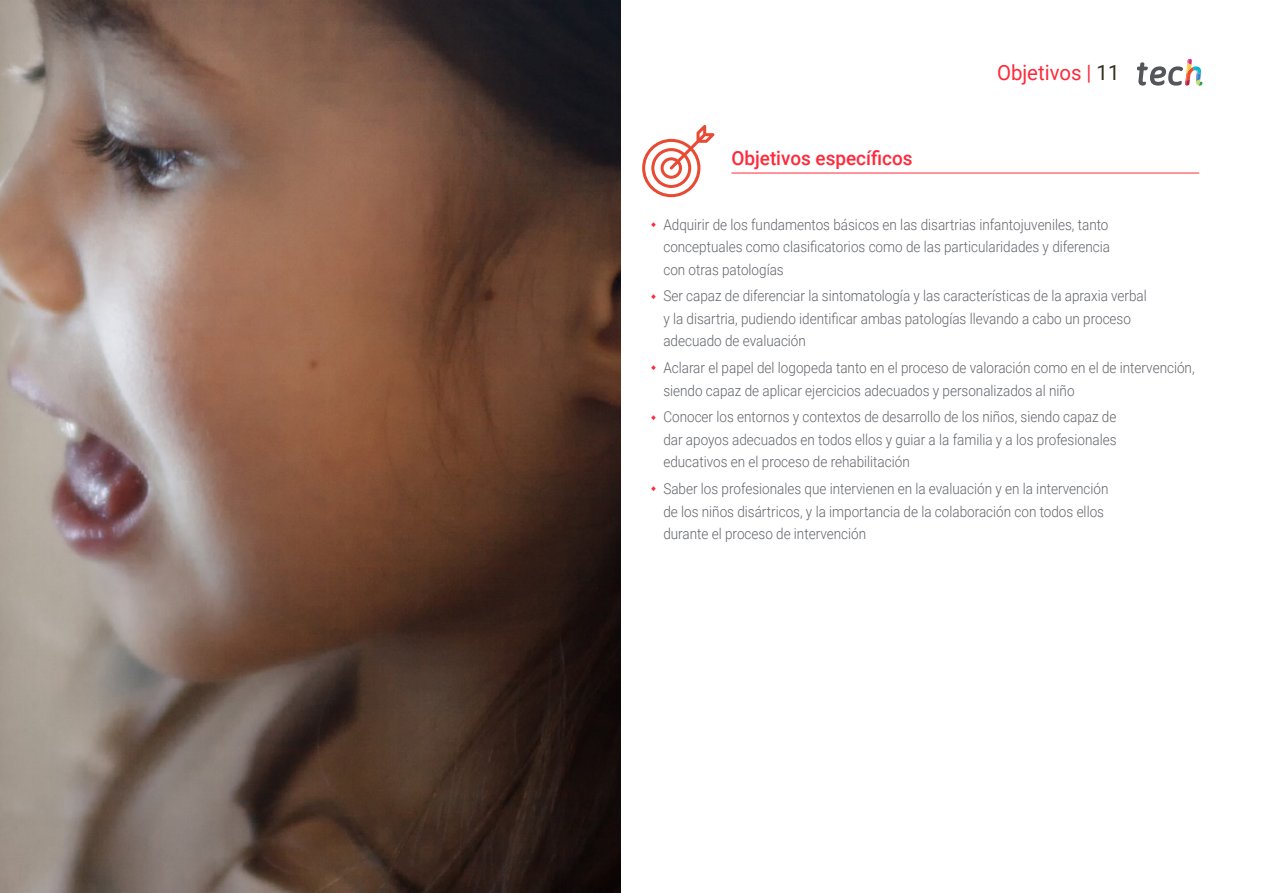
<style>
.page{position:relative;width:1263px;height:893px;background:#fff}
.page>*{position:absolute;margin:0;border:0;box-sizing:border-box;transform-origin:0 0}
.t1{font:21px "Roboto";color:#fc2a3b}
.t2{font:500 19.5px "Roboto";color:#ff293a}
.t3{font:300 15px/22.5px "Roboto";color:#61646a;scale:.9 1}
.s1{color:#312e20}
</style>
<div class="page">
<img style="left:0;top:0;width:621px;height:893px">
<hr style="left:731px;top:173px;width:468px;height:1px;background:#ff293a">
<svg style="left:642px;top:125px;width:72px;height:72px"></svg>
<svg style="left:1137px;top:59px;width:65px;height:27px"></svg>
<h2 class="t2" style="left:731px;top:144px;width:183px">Objetivos específicos</h2>
<h1 class="t1" style="left:997px;top:57px;width:124px">Objetivos | <span class="s1">11</span></h1>
<p class="t3" style="left:663px;top:212px;width:498px;text-align:justify">Adquirir de los fundamentos básicos en las disartrias infantojuveniles, tanto conceptuales como clasificatorios como de las particularidades y diferencia con otras patologías</p>
<p class="t3" style="left:663px;top:284px;width:539px">Ser capaz de diferenciar la sintomatología y las características de la apraxia verbal y la disartria, pudiendo identificar ambas patologías llevando a cabo un proceso adecuado de evaluación</p>
<p class="t3" style="left:663px;top:356px;width:592px">Aclarar el papel del logopeda tanto en el proceso de valoración como en el de intervención, siendo capaz de aplicar ejercicios adecuados y personalizados al niño</p>
<p class="t3" style="left:663px;top:405px;width:505px;text-align:justify">Conocer los entornos y contextos de desarrollo de los niños, siendo capaz de dar apoyos adecuados en todos ellos y guiar a la familia y a los profesionales educativos en el proceso de rehabilitación</p>
<p class="t3" style="left:663px;top:477px;width:496px">Saber los profesionales que intervienen en la evaluación y en la intervención de los niños disártricos, y la importancia de la colaboración con todos ellos durante el proceso de intervención</p>
</div>
